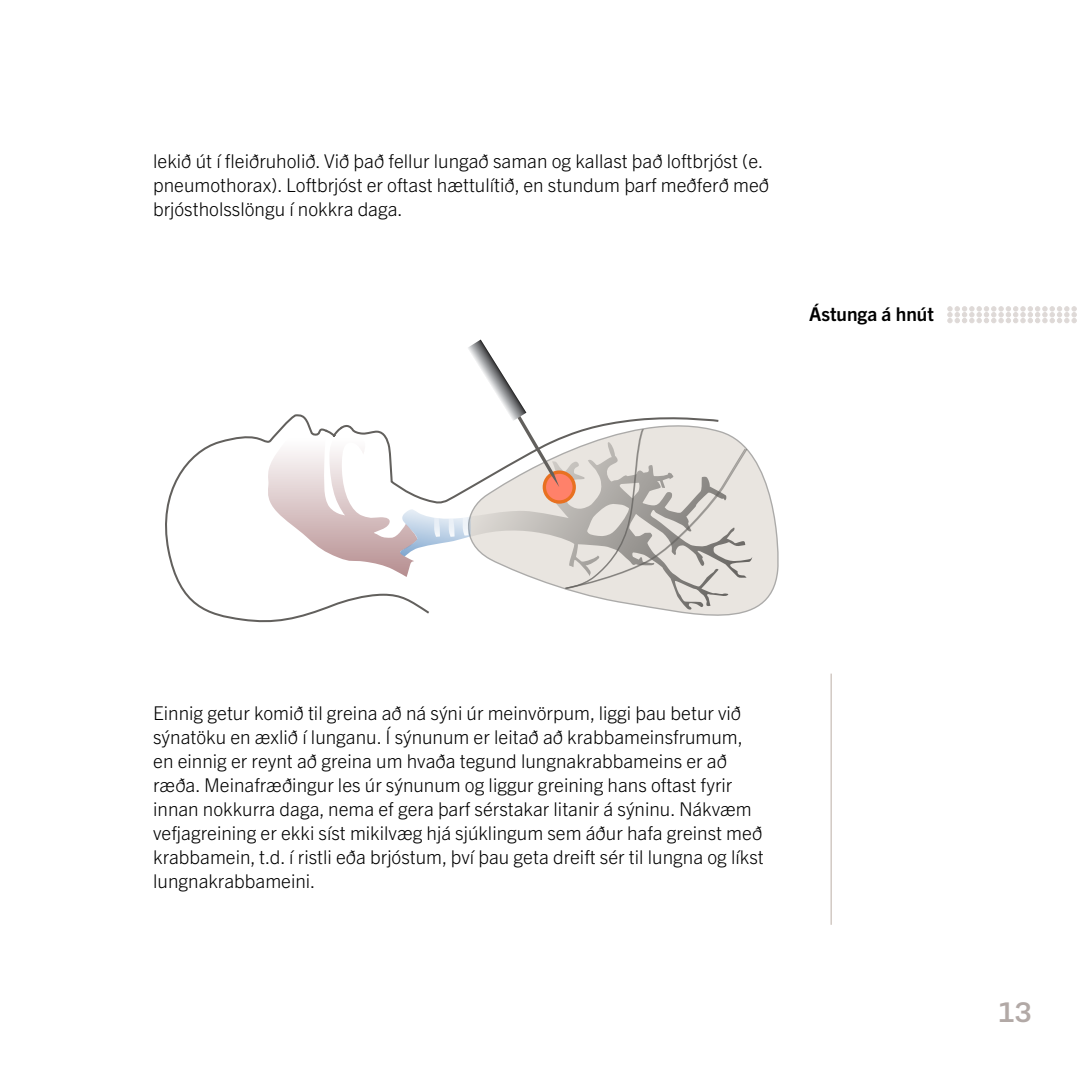
<style>
.page{position:relative;width:1078px;height:1078px;background:#fff}
.page>*{position:absolute;margin:0;border:0;box-sizing:border-box;transform-origin:0 0}
.t1{font:500 28px "Grtsk Peta";color:#b2a9a6}
.t2{font:300 19px/24px "Trade Gothic Next LT Pro";color:#000}
.t3{font:700 19px "Trade Gothic Next LT Pro";color:#000}
</style>
<div class="page">
<svg style="left:664px;top:455px;width:115px;height:161px"></svg>
<svg style="left:564px;top:450px;width:188px;height:160px;fill:#e9e5e0"></svg>
<hr style="left:830px;top:673px;width:1px;height:251px;background:#bbaea5">
<svg style="left:947px;top:306px;width:129px;height:17px"></svg>
<svg style="left:165px;top:436px;width:264px;height:187px"></svg>
<svg style="left:265px;top:339px;width:483px;height:250px"></svg>
<p class="t2" style="left:153px;top:148px;width:617px">lekið út í fleiðruholið. Við það fellur lungað saman og kallast það loftbrjóst (e. pneumothorax). Loftbrjóst er oftast hættulítið, en stundum þarf meðferð með brjóstholsslöngu í nokkra daga.</p>
<p class="t3" style="left:808px;top:301px;width:126px">Ástunga á hnút</p>
<p class="t2" style="left:153px;top:700px;width:612px">Einnig getur komið til greina að ná sýni úr meinvörpum, liggi þau betur við sýnatöku en æxlið í lunganu. Í sýnunum er leitað að krabbameinsfrumum, en einnig er reynt að greina um hvaða tegund lungnakrabbameins er að ræða. Meinafræðingur les úr sýnunum og liggur greining hans oftast fyrir innan nokkurra daga, nema ef gera þarf sérstakar litanir á sýninu. Nákvæm vefjagreining er ekki síst mikilvæg hjá sjúklingum sem áður hafa greinst með krabbamein, t.d. í ristli eða brjóstum, því þau geta dreift sér til lungna og líkst lungnakrabbameini.</p>
<h1 class="t1" style="left:998px;top:994px;width:35px">13</h1>
</div>
